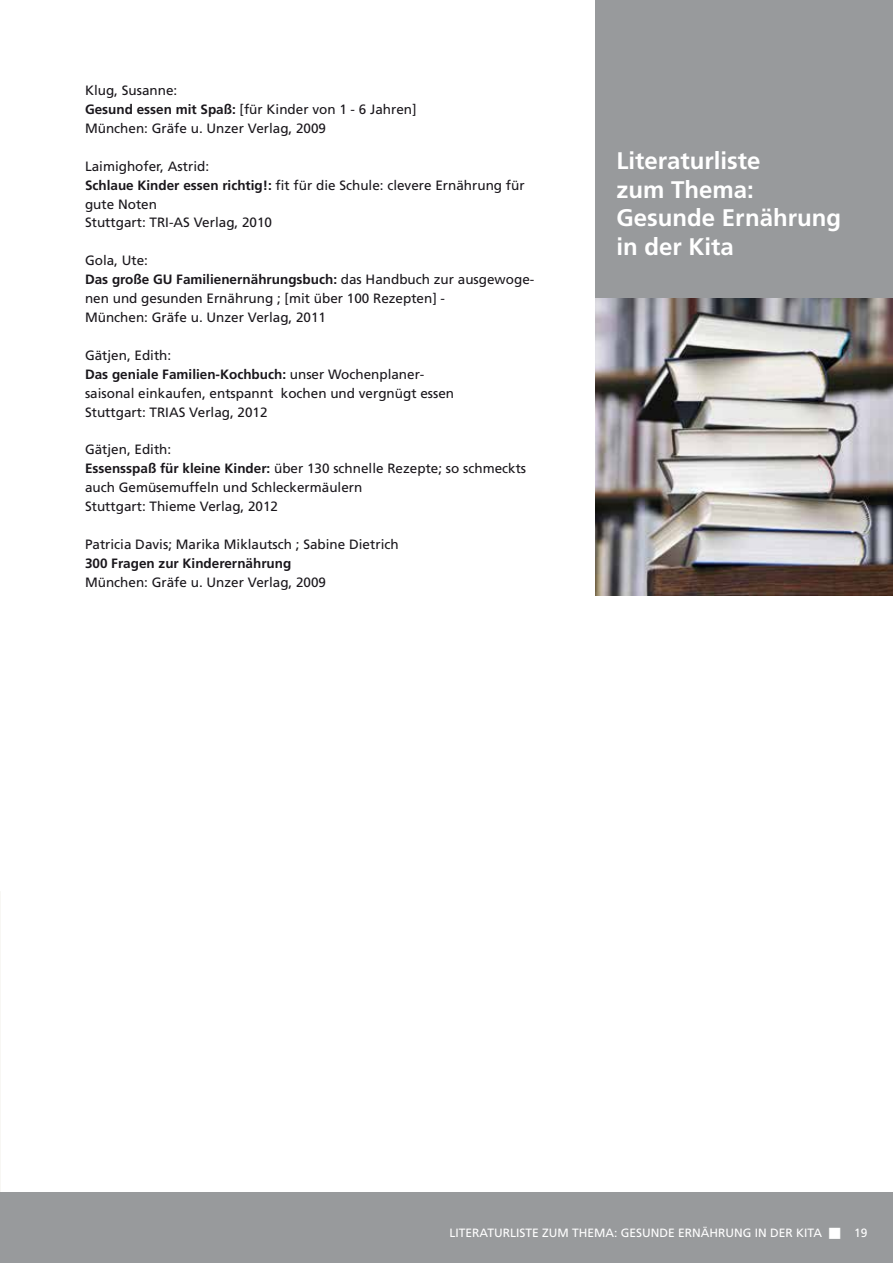
<style>
.page{position:relative;width:893px;height:1263px;background:#fff}
.page>*{position:absolute;margin:0;border:0;box-sizing:border-box;transform-origin:0 0}
.t1{font:700 24px/28.8px "Frutiger";color:#fff}
.t2{font:13.5px/18.9px "Frutiger";color:#1a171c}
.t3{font:700 13.5px "Frutiger";color:#1a171c}
.t4{font:12px "Frutiger";color:#fff}
.s1{font-weight:700}
</style>
<div class="page">
<svg style="left:0;top:892px;width:1px;height:51px"></svg>
<div style="left:0;top:1193px;width:893px;height:70px;background:#989a9c"></div>
<img style="left:595px;top:298px;width:298px;height:297px">
<div style="left:595px;top:0;width:298px;height:298px;background:#989a9c"></div>
<p class="t2" style="left:85px;top:81px;width:333px">Klug, Susanne:<br><span class="s1">Gesund essen mit Spaß:</span> [für Kinder von 1 - 6 Jahren]<br>München: Gräfe u. Unzer Verlag, 2009</p>
<p class="t2" style="left:85px;top:157px;width:441px">Laimighofer, Astrid:<br><span class="s1">Schlaue Kinder essen richtig!:</span> fit für die Schule: clevere Ernährung für gute Noten<br>Stuttgart: TRI-AS Verlag, 2010</p>
<p class="t2" style="left:85px;top:251px;width:451px">Gola, Ute:<br><span class="s1">Das große GU Familienernährungsbuch:</span> das Handbuch zur ausgewoge&shy;nen und gesunden Ernährung ; [mit über 100 Rezepten] -<br>München: Gräfe u. Unzer Verlag, 2011</p>
<p class="t2" style="left:85px;top:346px;width:371px">Gätjen, Edith:<br><span class="s1">Das geniale Familien-Kochbuch:</span> unser Wochenplaner&shy;saisonal einkaufen, entspannt kochen und vergnügt essen Stuttgart: TRIAS Verlag, 2012</p>
<p class="t2" style="left:85px;top:440px;width:443px">Gätjen, Edith:<br><span class="s1">Essensspaß für kleine Kinder:</span> über 130 schnelle Rezepte; so schmeckts auch Gemüsemuffeln und Schleckermäulern<br>Stuttgart: Thieme Verlag, 2012</p>
<p class="t2" style="left:85px;top:535px;width:315px">Patricia Davis; Marika Miklautsch ; Sabine Dietrich</p>
<p class="t3" style="left:85px;top:555px;width:208px">300 Fragen zur Kinderernährung</p>
<p class="t2" style="left:85px;top:572px;width:243px">München: Gräfe u. Unzer Verlag, 2009</p>
<h1 class="t1" style="left:617px;top:146px;width:226px">Literaturliste<br>zum Thema:<br>Gesunde Ernährung in der Kita</h1>
<p class="t4" style="left:450px;top:1226px;width:52px">Literaturlis</p>
<p class="t4" style="left:525px;top:1226px;width:27px">te zum</p>
<p class="t4" style="left:572px;top:1226px;width:10px">Thema</p>
<p class="t4" style="left:614px;top:1226px;width:24px">: Gesunde</p>
<p class="t4" style="left:678px;top:1226px;width:41px">Ernährung</p>
<p class="t4" style="left:755px;top:1226px;width:24px">in der</p>
<p class="t4" style="left:796px;top:1226px;width:73px">Kita ■ 19</p>
</div>
